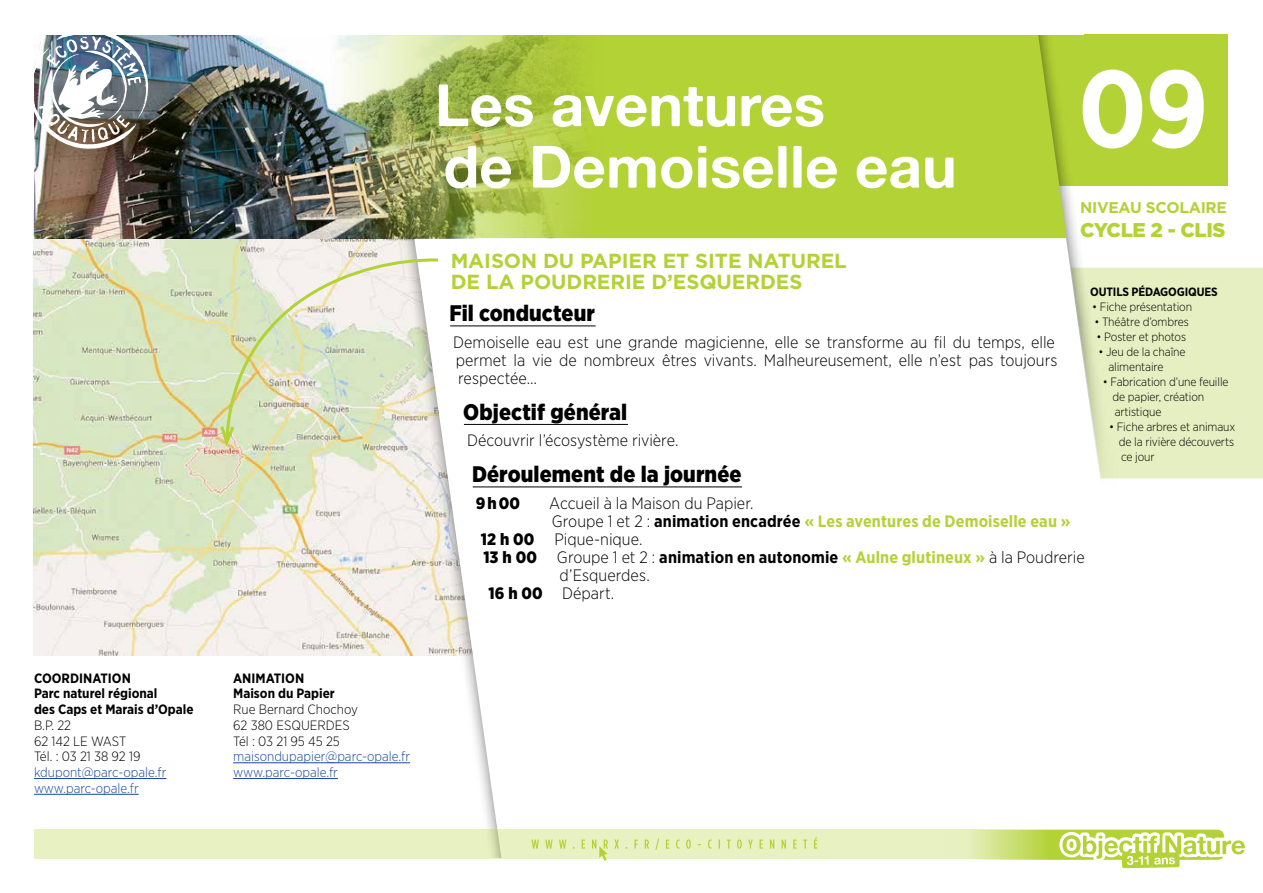
<style>
.page{position:relative;width:1263px;height:893px;background:#fff}
.page>*{position:absolute;margin:0;border:0;box-sizing:border-box;transform-origin:0 0}
.t1{font:700 109.2px "Gotham Narrow";color:#fff}
.t2{font:58.5px "Alte Haas Grotesk Bold";color:#fff}
.t3{font:900 22.5px "Gotham Narrow";letter-spacing:.005em;color:#000}
.t4{font:700 20.4px/21.3px "Gotham";letter-spacing:-.005em;color:#b3d235}
.t5{font:900 19.95px "Gotham";letter-spacing:-.02em;color:#b3d235}
.t6{font:300 16.5px/18px "Gotham Narrow";color:#000}
.t7{font:700 16.5px "Gotham Narrow";letter-spacing:.005em;color:#b3d235}
.t8{font:900 16.5px "Gotham Narrow";color:#000}
.t9{font:700 15.6px "Gotham";color:#b3d235}
.t10{font:300 13.5px/15.8px "Gotham Narrow";color:#17479e}
.t11{font:300 13.5px/15.8px "Gotham Narrow";color:#000}
.t12{font:700 13.5px/15.8px "Gotham Narrow";color:#000}
.t13{font:300 12px/15px "Gotham Narrow";letter-spacing:-.01em;color:#000}
.t14{font:700 12px "Gotham Narrow";letter-spacing:-.01em;color:#000}
.s1{font-weight:300;color:#000}
.s2{color:#000}
.s3{font-weight:900}
.s4{font-weight:700}
.s5{font-weight:700;color:#b3d235}
</style>
<div class="page">
<img style="left:33px;top:234px;width:336px;height:422px">
<svg style="left:381px;top:186px;width:694px;height:644px"></svg>
<div style="left:525px;top:227px;width:711px;height:632px;background:#fff"></div>
<div style="left:1038px;top:34px;width:190px;height:152px;background:#b3d235"></div>
<div style="left:604px;top:34px;width:463px;height:204px;background:#b3d235"></div>
<img style="left:34px;top:35px;width:570px;height:203px">
<hr style="left:233px;top:762px;width:177px;height:1px;background:#17479e">
<hr style="left:233px;top:778px;width:105px;height:1px;background:#17479e">
<hr style="left:450px;top:326px;width:146px;height:1px;background:#000">
<hr style="left:464px;top:424px;width:164px;height:1px;background:#000">
<hr style="left:473px;top:487px;width:269px;height:1px;background:#000">
<svg style="left:1071px;top:268px;width:192px;height:210px;background:#e6eec4"></svg>
<svg style="left:218px;top:257px;width:223px;height:194px;background:#e0e4ca"></svg>
<hr style="left:34px;top:778px;width:132px;height:1px;background:#17479e">
<hr style="left:34px;top:794px;width:105px;height:1px;background:#17479e">
<img style="left:34px;top:35px;width:114px;height:115px">
<div style="left:34px;top:830px;width:1185px;height:29px;background:#e8f1c2"></div>
<svg style="left:943px;top:830px;width:281px;height:30px"></svg>
<svg style="left:1055px;top:829px;width:190px;height:40px"></svg>
<svg style="left:531px;top:837px;width:286px;height:24px"></svg>
<p class="t12" style="left:34px;top:670px;width:161px">COORDINATION<br>Parc naturel régional<br>des Caps et Marais d’Opale</p>
<p class="t11" style="left:34px;top:717px;width:108px">B.P. 22<br>62 142 LE WAST<br>Tél. : 03 21 38 92 19</p>
<p class="t10" style="left:34px;top:764px;width:134px">kdupont@parc-opale.fr www.parc-opale.fr</p>
<p class="t12" style="left:233px;top:670px;width:103px">ANIMATION<br>Maison du Papier</p>
<p class="t11" style="left:233px;top:701px;width:126px">Rue Bernard Chochoy<br>62 380 ESQUERDES<br>Tél : 03 21 95 45 25</p>
<p class="t10" style="left:233px;top:748px;width:178px">maisondupapier@parc-opale.fr www.parc-opale.fr</p>
<h2 class="t2" style="left:435px;top:69px;width:392px">Les aventures</h2>
<h2 class="t2" style="left:443px;top:131px;width:515px">de Demoiselle eau</h2>
<h1 class="t1" style="left:1078px;top:39px;width:132px">09</h1>
<p class="t9" style="left:1080px;top:197px;width:40px">NIVEAU</p>
<p class="t9" style="left:1146px;top:197px;width:53px">SCO LAIRE</p>
<p class="t5" style="left:1080px;top:216px;width:147px">CYCLE 2 - CLIS</p>
<p class="t4" style="left:451px;top:250px;width:395px">MAISON DU PAPIER ET SITE NATUREL<br>DE LA POUDRERIE D’ESQUERDES</p>
<p class="t14" style="left:1090px;top:284px;width:129px">Outi ls pédagogiques</p>
<p class="t13" style="left:1092px;top:299px;width:101px">• Fiche présentation</p>
<p class="t13" style="left:1094px;top:314px;width:96px">• Théâtre d’ombres</p>
<p class="t13" style="left:1096px;top:329px;width:91px">• Poster et photos</p>
<p class="t13" style="left:1108px;top:344px;width:79px;text-indent:-10px">• Jeu de la chaîne alimentaire</p>
<p class="t13" style="left:1112px;top:374px;width:117px;text-indent:-10px">• Fabrication d’une feuille de papier, création artistique</p>
<p class="t13" style="left:1119px;top:419px;width:118px;text-align:justify;text-indent:-10px">• Fiche arbres et animaux de la rivière découverts ce jour</p>
<h3 class="t3" style="left:449px;top:298px;width:147px">Fil conducteur</h3>
<p class="t6" style="left:453px;top:333px;width:606px">Demoiselle eau est une grande magicienne, elle se transforme au fil du temps, elle permet la vie de nombreux êtres vivants. Malheureusement, elle n’est pas toujours respectée…</p>
<h3 class="t3" style="left:463px;top:397px;width:166px">Objectif général</h3>
<p class="t6" style="left:467px;top:431px;width:213px">Découvrir l’écosystème rivière.</p>
<h3 class="t3" style="left:472px;top:459px;width:271px">Déroulement de la journée</h3>
<p class="t8" style="left:476px;top:492px;width:46px">9 h 00</p>
<p class="t6" style="left:549px;top:494px;width:206px">Accueil à la Maison du Papier.</p>
<p class="t7" style="left:552px;top:510px;width:520px"><span class="s1">Groupe 1 et 2 :</span> <span class="s2">animation encadrée</span> « Les aventures de Demoiselle eau »</p>
<p class="t6" style="left:481px;top:530px;width:163px"><span class="s3">12 h 00</span> Pique-nique.</p>
<p class="t6" style="left:483px;top:548px;width:603px"><span class="s3">13 h 00</span> Groupe 1 et 2 : <span class="s4">animation en autonomie</span> <span class="s5">« Aulne glutineux »</span> à la Poudrerie</p>
<p class="t6" style="left:559px;top:566px;width:92px">d’Esquerdes.</p>
<p class="t6" style="left:488px;top:584px;width:127px"><span class="s3">16 h 00</span> Départ.</p>
</div>
